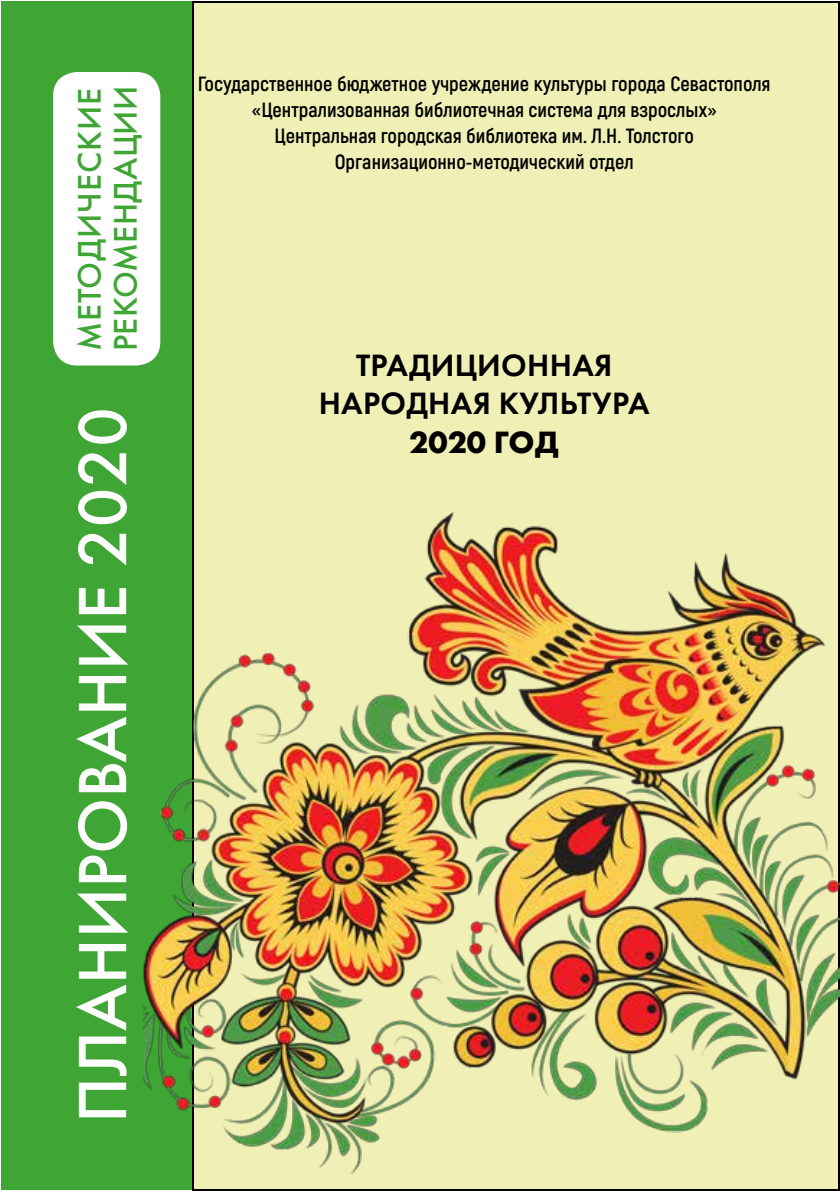
<style>
.page{position:relative;width:840px;height:1191px;background:#fff}
.page>*{position:absolute;margin:0;border:0;box-sizing:border-box;transform-origin:0 0}
.t1{font:500 70.8px "Futura PT";color:#fff}
.t2{font:500 34px "Futura PT";letter-spacing:.01em;color:#3fa535}
.t3{font:600 32px/38.4px "Futura PT";letter-spacing:.01em;color:#000;text-align:center}
.t4{font:700 32px "Futura PT";color:#000}
.t5{font:700 20.6px/26px "Akrobat";color:#000;text-align:center}
</style>
<div class="page">
<div style="left:193px;top:2px;width:645px;height:1188px;background:#f0f0b6"></div>
<div style="left:1px;top:1px;width:191px;height:1189px;background:#3fa535"></div>
<div style="left:53px;top:72px;width:107px;height:293px;background:#fff;border-radius:24px"></div>
<img style="left:143px;top:512px;width:696px;height:662px">
<h2 class="t2" style="left:105px;top:351px;width:267px;rotate:-90deg">РЕКОМЕНДАЦИИ</h2>
<h1 class="t1" style="left:60px;top:1123px;width:1036px;rotate:-90deg">ПЛАНИРОВАНИЕ 2020 <sup>МЕТОДИЧЕСКИЕ</sup></h1>
<p class="t5" style="left:198px;top:71px;width:574px">Государственное бюджетное учреждение культуры города Севастополя «Централизованная библиотечная система для взрослых»<br>Центральная городская библиотека им. Л.Н. Толстого Организационно-методический отдел</p>
<h3 class="t3" style="left:318px;top:346px;width:332px">ТРАДИЦИОННАЯ<br>НАРОДНАЯ КУЛЬТУРА</h3>
<h3 class="t4" style="left:409px;top:421px;width:151px">2020 ГОД</h3>
</div>
